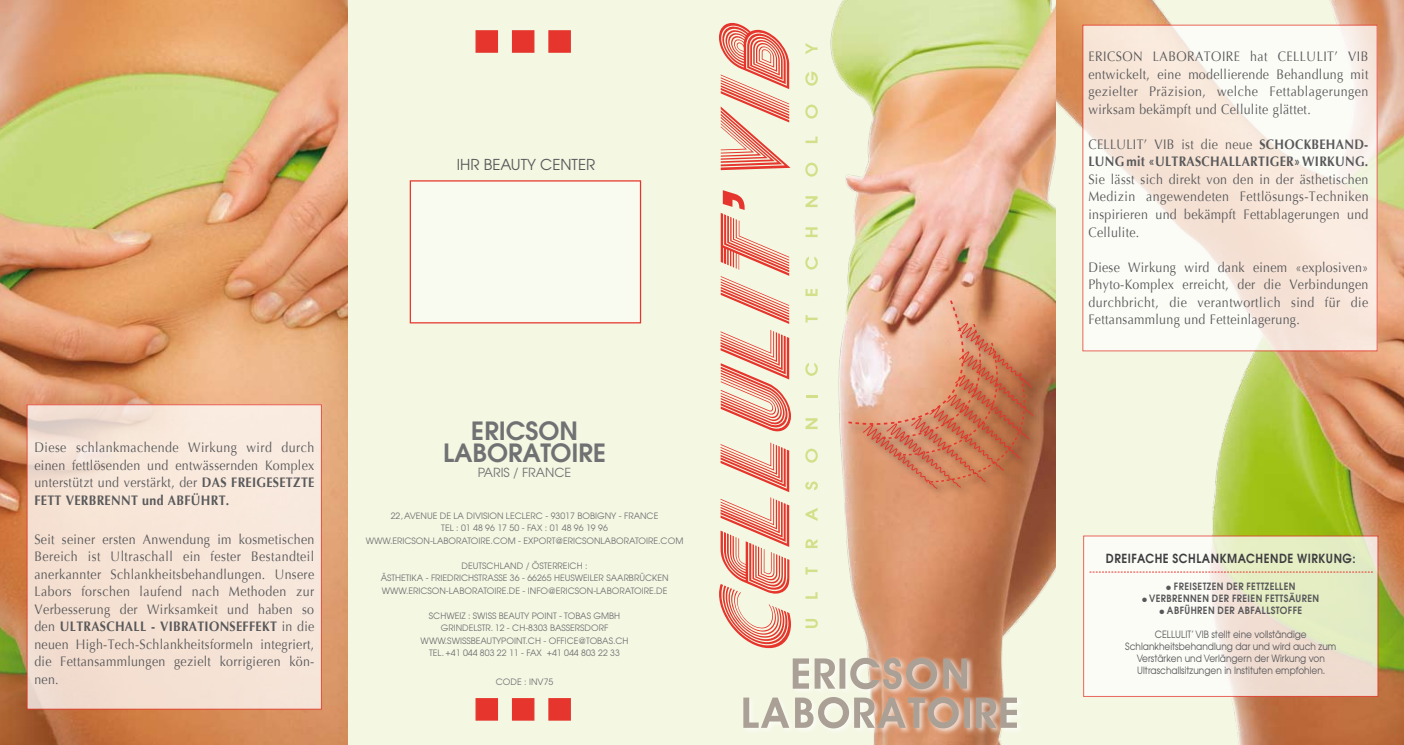
<style>
.page{position:relative;width:1404px;height:745px;background:#fff}
.page>*{position:absolute;margin:0;border:0;box-sizing:border-box;transform-origin:0 0}
.t1{font:600 25px/22.5px "Avant Garde";color:#707173;text-align:center}
.t2{font:15px "Avant Garde";color:#58585a}
.t3{font:13.75px/17.5px "Optima";letter-spacing:.025em;color:#58585a;text-align:justify;scale:.9 1}
.t4{font:700 13.75px/17.5px "Optima";letter-spacing:.025em;color:#58585a;scale:.9 1}
.t5{font:12.5px "Avant Garde Gothic Dm ITC";letter-spacing:.05em;color:#3e3e40;scale:.9 1}
.t6{font:12.5px "Avant Garde";color:#707173}
.t7{font:10px/12px "Avant Garde";color:#58585a;text-align:center;scale:.9 1}
.t8{font:10px "Avant Garde Gothic Dm ITC";letter-spacing:.05em;color:#58585a;scale:.9 1}
.t9{font:8.75px/12.5px "Avant Garde";color:#707173}
.s1{font-weight:700}
.s2{font-weight:400}
</style>
<div class="page">
<div style="left:347px;top:0;width:709px;height:744px;background:#f4f7e2"></div>
<img style="left:0;top:0;width:347px;height:744px">
<img style="left:699px;top:0;width:355px;height:744px">
<img style="left:1056px;top:0;width:347px;height:744px">
<div style="left:475px;top:30px;width:23px;height:23px;background:#e5352c;border:1px solid #e5352c"></div>
<div style="left:512px;top:30px;width:22px;height:23px;background:#e5352c;border:1px solid #e5352c"></div>
<div style="left:548px;top:30px;width:23px;height:23px;background:#e5352c;border:1px solid #e5352c"></div>
<div style="left:475px;top:697px;width:23px;height:23px;background:#e5352c;border:1px solid #e5352c"></div>
<div style="left:512px;top:697px;width:22px;height:23px;background:#e5352c;border:1px solid #e5352c"></div>
<div style="left:548px;top:697px;width:23px;height:23px;background:#e5352c;border:1px solid #e5352c"></div>
<div style="left:410px;top:181px;width:230px;height:141px;background:#f9faf0"></div>
<div style="left:409px;top:180px;width:232px;height:143px;border:1px solid #e5352c"></div>
<div style="left:27px;top:404px;width:294px;height:304px;background:#f6e4d7"></div>
<div style="left:27px;top:404px;width:295px;height:305px;border:1px solid #e5352c"></div>
<svg style="left:1084px;top:27px;width:291px;height:322px"></svg>
<svg style="left:1085px;top:537px;width:290px;height:157px"></svg>
<svg style="left:1156px;top:571px;width:216px;height:1px"></svg>
<div style="left:846px;top:298px;width:310px;height:308px;background:#000;opacity:.6"></div>
<svg style="left:844px;top:298px;width:197px;height:191px;background:#d69576"></svg>
<div style="left:740px;top:654px;width:289px;height:86px;background:#fff;opacity:.75"></div>
<svg style="left:743px;top:696px;width:273px;height:32px;background:#cbb9a7"></svg>
<svg style="left:792px;top:657px;width:174px;height:31px;background:#c9b4a2"></svg>
<p class="t2" style="left:457px;top:155px;width:140px">IHR BEAUTY CENTER</p>
<p class="t3" style="left:34px;top:438px;width:312px">Diese schlankmachende Wirkung wird durch einen fettlösenden und entwässernden Komplex unterstützt und verstärkt, der <span class="s1">DAS FREIGESETZTE FETT VERBRENNT und ABFÜHRT.</span></p>
<p class="t3" style="left:34px;top:530px;width:312px">Seit seiner ersten Anwendung im kosmetischen Bereich ist Ultraschall ein fester Bestandteil anerkannter Schlankheitsbehandlungen. Unsere Labors forschen laufend nach Methoden zur Verbesserung der Wirksamkeit und haben so den <span class="s1">ULTRASCHALL - VIBRATIONSEFFEKT</span> in die neuen High-Tech-Schlankheitsformeln integriert, die Fettansammlungen gezielt korrigieren kön&shy;nen.</p>
<h1 class="t1" style="left:443px;top:418px;width:164px">ERICSON<br>LABORATOIRE</h1>
<p class="t6" style="left:478px;top:465px;width:95px">PARIS / FRANCE</p>
<p class="t9" style="left:366px;top:509px;width:319px;text-align:center">22, AVENUE DE LA DIVISION LECLERC - 93017 BOBIGNY - FRANCE<br>TEL : 01 48 96 17 50 - FAX : 01 48 96 19 96<br>WWW.ERICSON-LABORATOIRE.COM - EXPORT@ERICSONLABORATOIRE.COM</p>
<p class="t9" style="left:380px;top:559px;width:289px;text-indent:81px">DEUTSCHLAND / ÖSTERREICH :<br>ÄSTHETIKA - FRIEDRICHSTRASSE 36 - 66265 HEUSWEILER SAARBRÜCKEN www</p>
<p class="t9" style="left:406px;top:584px;width:9px">.ericson</p>
<p class="t9" style="left:446px;top:584px;width:10px">-laboratoire</p>
<p class="t9" style="left:506px;top:584px;width:28px">.de - info</p>
<p class="t9" style="left:548px;top:584px;width:14px">@ericson</p>
<p class="t9" style="left:593px;top:584px;width:10px">-laboratoire</p>
<p class="t9" style="left:653px;top:584px;width:9px">.de</p>
<p class="t9" style="left:441px;top:609px;width:181px;text-indent:-12px">SCHWEIZ : SWISS BEAUTY POINT - TOBAS GMBH<br>Grindelstr</p>
<p class="t9" style="left:491px;top:621px;width:71px">. 12 - CH-8303 Bassersdorf</p>
<p class="t9" style="left:429px;top:634px;width:201px;text-indent:96px">.ch - OFFICE@TOBAS.CH<br>Tel . +41 044 803 22 11 - Fax +41 044 803 22 33</p>
<p class="t9" style="left:496px;top:675px;width:59px">CODE : INV75</p>
<p class="t9" style="left:420px;top:634px;width:33px">Www.swis</p>
<p class="t9" style="left:466px;top:634px;width:11px">Sbeautypoint</p>
<p class="t3" style="left:1088px;top:48px;width:312px">ERICSON LABORATOIRE hat CELLULIT’ VIB entwickelt, eine modellierende Behandlung mit gezielter Präzision, welche Fettablagerungen wirksam bekämpft und Cellulite glättet.</p>
<p class="t4" style="left:1088px;top:135px;width:312px"><span class="s2">CELLULIT’ VIB ist die neue</span> SCHOCKBEHAND-<br>LUNG mit «ULTRASCHALLARTIGER» WIRKUNG.</p>
<p class="t3" style="left:1088px;top:170px;width:313px">Sie lässt sich direkt von den in der ästhetischen Medizin angewendeten Fettlösungs-Techniken inspirieren und bekämpft Fettablagerungen und Cellulite.</p>
<p class="t3" style="left:1088px;top:258px;width:312px">Diese Wirkung wird dank einem «explosiven» Phyto-Komplex erreicht, der die Verbindungen durchbricht, die verantwortlich sind für die Fettansammlung und Fetteinlagerung.</p>
<p class="t5" style="left:1105px;top:550px;width:279px">DREIFACHE SCHLANKMACHENDE WIRKUNG:</p>
<p class="t8" style="left:1165px;top:579px;width:145px">● FREISETZEN DER FETTZELLEN</p>
<p class="t8" style="left:1142px;top:591px;width:198px">● VERBRENNEN DER FREIEN FETTSÄUREN</p>
<p class="t8" style="left:1159px;top:603px;width:160px">● ABFÜHREN DER ABFALLSTOFFE</p>
<p class="t7" style="left:1125px;top:627px;width:236px">CELLULIT’ VIB stellt eine vollständige Schlankheitsbehandlung dar und wird auch zum Verstärken und Verlängern der Wirkung von Ultraschallsitzungen in Instituten empfohlen.</p>
</div>
